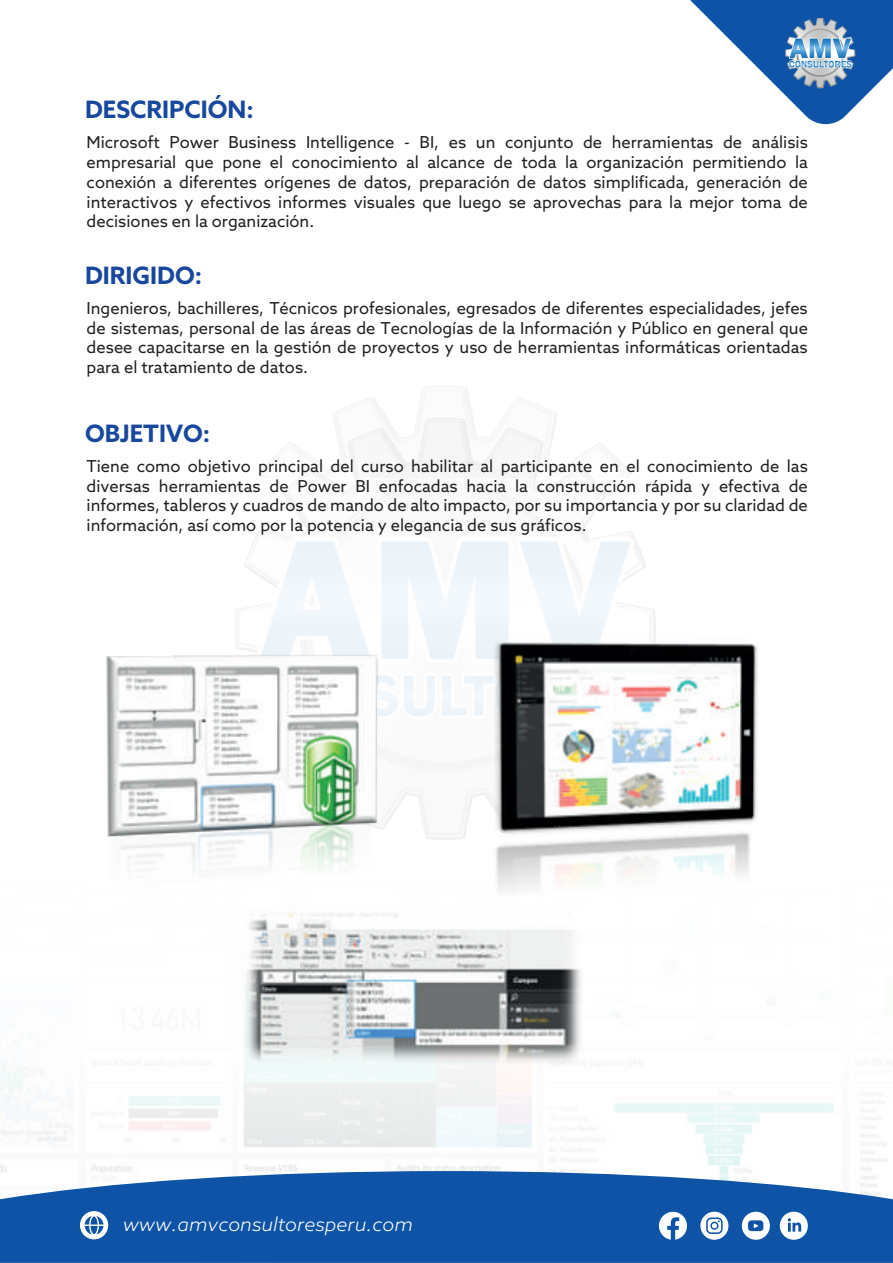
<style>
.page{position:relative;width:893px;height:1263px;background:#fff}
.page>*{position:absolute;margin:0;border:0;box-sizing:border-box;transform-origin:0 0}
.t1{font:700 24px "Azo Sans";color:#17489e}
.t2{font:italic 300 19.05px "Azo Sans";color:#fff;scale:1.05 1}
.t3{font:16.5px/19.8px "Azo Sans";color:#231f20;text-align:justify}
</style>
<div class="page">
<svg style="left:0;top:1036px;width:890px;height:135px"></svg>
<svg style="left:690px;top:0;width:203px;height:125px"></svg>
<img style="left:783px;top:17px;width:75px;height:74px">
<svg style="left:0;top:1171px;width:893px;height:92px;background:#2564ad"></svg>
<svg style="left:80px;top:1211px;width:28px;height:28px"></svg>
<svg style="left:700px;top:1212px;width:28px;height:28px"></svg>
<svg style="left:659px;top:1212px;width:28px;height:28px"></svg>
<svg style="left:742px;top:1212px;width:28px;height:28px"></svg>
<svg style="left:780px;top:1212px;width:28px;height:28px"></svg>
<img style="left:106px;top:653px;width:276px;height:219px">
<img style="left:488px;top:633px;width:275px;height:410px">
<img style="left:243px;top:907px;width:343px;height:159px">
<h1 class="t1" style="left:85px;top:94px;width:170px">DESCRIPCIÓN:</h1>
<p class="t3" style="left:87px;top:132px;width:723px">Microsoft Power Business Intelligence - BI, es un conjunto de herramientas de análisis empresarial que pone el conocimiento al alcance de toda la organización permitiendo la conexión a diferentes orígenes de datos, preparación de datos simplificada, generación de interactivos y efectivos informes visuales que luego se aprovechas para la mejor toma de decisiones en la organización.</p>
<h1 class="t1" style="left:85px;top:259px;width:119px">DIRIGIDO:</h1>
<p class="t3" style="left:87px;top:298px;width:723px">Ingenieros, bachilleres, Técnicos profesionales, egresados de diferentes especialidades, jefes de sistemas, personal de las áreas de Tecnologías de la Información y Público en general que desee capacitarse en la gestión de proyectos y uso de herramientas informáticas orientadas para el tratamiento de datos.</p>
<h1 class="t1" style="left:85px;top:417px;width:127px">OBJETIVO:</h1>
<p class="t3" style="left:87px;top:456px;width:723px">Tiene como objetivo principal del curso habilitar al participante en el conocimiento de las diversas herramientas de Power BI enfocadas hacia la construcción rápida y efectiva de informes, tableros y cuadros de mando de alto impacto, por su importancia y por su claridad de información, así como por la potencia y elegancia de sus gráficos.</p>
<p class="t2" style="left:123px;top:1212px;width:278px">www.amvconsultoresperu.com</p>
</div>
